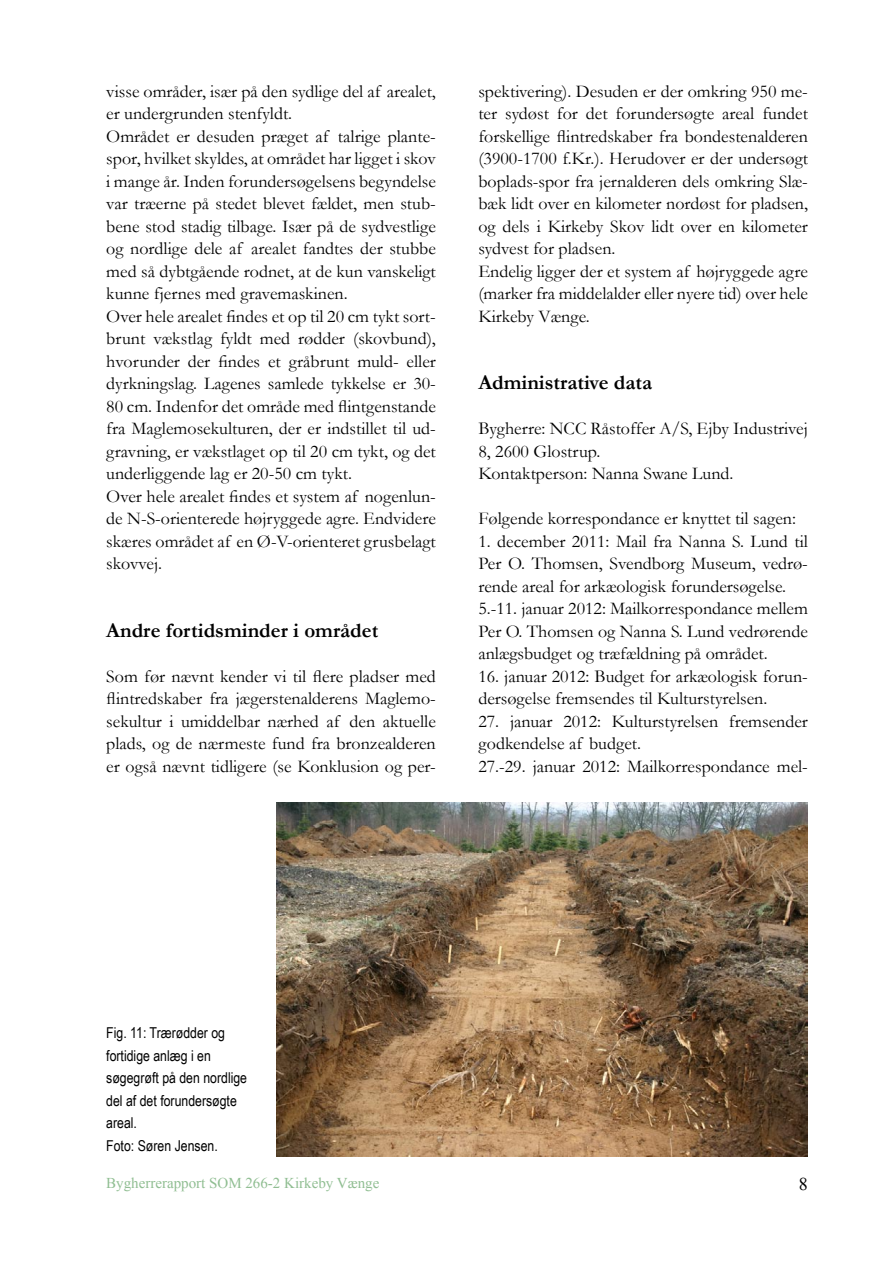
<style>
.page{position:relative;width:893px;height:1263px;background:#fff}
.page>*{position:absolute;margin:0;border:0;box-sizing:border-box;transform-origin:0 0}
.t1{font:700 21px "Garamond";color:#000}
.t2{font:18px/22.5px "Garamond";color:#000}
.t3{font:15px/22.5px "Arial Narrow";color:#000}
.t4{font:15px "Times New Roman";color:#90be92}
</style>
<div class="page">
<img style="left:276px;top:802px;width:532px;height:355px">
<p class="t2" style="left:106px;top:79px;width:331px">visse områder, især på den sydlige del af arealet, er undergrunden stenfyldt.<br>Området er desuden præget af talrige plante&shy;spor, hvilket skyldes, at området har ligget i skov i mange år. Inden forundersøgelsens begyndelse var træerne på stedet blevet fældet, men stub&shy;bene stod stadig tilbage. Især på de sydvestlige og nordlige dele af arealet fandtes der stubbe med så dybtgående rodnet, at de kun vanskeligt kunne fjernes med gravemaskinen.<br>Over hele arealet findes et op til 20 cm tykt sort&shy;brunt vækstlag fyldt med rødder (skovbund), hvorunder der findes et gråbrunt muld- eller dyrkningslag. Lagenes samlede tykkelse er 30- 80 cm. Indenfor det område med flintgenstande fra Maglemosekulturen, der er indstillet til ud&shy;gravning, er vækstlaget op til 20 cm tykt, og det underliggende lag er 20-50 cm tykt.<br>Over hele arealet findes et system af nogenlun&shy;de N-S-orienterede højryggede agre. Endvidere skæres området af en Ø-V-orienteret grusbelagt skovvej.</p>
<p class="t1" style="left:106px;top:616px;width:273px">Andre fortidsminder i området</p>
<p class="t2" style="left:106px;top:664px;width:331px;text-align:justify">Som før nævnt kender vi til flere pladser med flintredskaber fra jægerstenalderens Maglemo&shy;sekultur i umiddelbar nærhed af den aktuelle plads, og de nærmeste fund fra bronzealderen er også nævnt tidligere (se Konklusion og per-</p>
<p class="t2" style="left:478px;top:79px;width:331px">spektivering). Desuden er der omkring 950 me&shy;ter sydøst for det forundersøgte areal fundet forskellige flintredskaber fra bondestenalderen (3900-1700 f.Kr.). Herudover er der undersøgt boplads-spor fra jernalderen dels omkring Slæ&shy;bæk lidt over en kilometer nordøst for pladsen, og dels i Kirkeby Skov lidt over en kilometer sydvest for pladsen.<br>Endelig ligger der et system af højryggede agre (marker fra middelalder eller nyere tid) over hele Kirkeby Vænge.</p>
<p class="t1" style="left:478px;top:368px;width:175px">Administrative data</p>
<p class="t2" style="left:478px;top:417px;width:331px">Bygherre: NCC Råstoffer A/S, Ejby Industrivej<br>8, 2600 Glostrup.<br>Kontaktperson: Nanna Swane Lund.</p>
<p class="t2" style="left:478px;top:507px;width:319px">Følgende korrespondance er knyttet til sagen:</p>
<p class="t2" style="left:478px;top:529px;width:331px">1. december 2011: Mail fra Nanna S. Lund til Per O. Thomsen, Svendborg Museum, vedrø&shy;rende areal for arkæologisk forundersøgelse.<br>5.-11. januar 2012: Mailkorrespondance mellem Per O. Thomsen og Nanna S. Lund vedrørende anlægsbudget og træfældning på området.</p>
<p class="t2" style="left:478px;top:664px;width:331px">16. januar 2012: Budget for arkæologisk forun&shy;dersøgelse fremsendes til Kulturstyrelsen.</p>
<p class="t2" style="left:478px;top:709px;width:331px">27. januar 2012: Kulturstyrelsen fremsender godkendelse af budget.<br>27.-29. januar 2012: Mailkorrespondance mel-</p>
<p class="t3" style="left:106px;top:1021px;width:142px">Fig. 11: Trærødder og fortidige anlæg i en søgegrøft på den nordlige del af det forundersøgte areal.<br>Foto: Søren Jensen.</p>
<p class="t4" style="left:106px;top:1172px;width:275px">Bygherrerapport SOM 266-2 Kirkeby Vænge</p>
</div>
